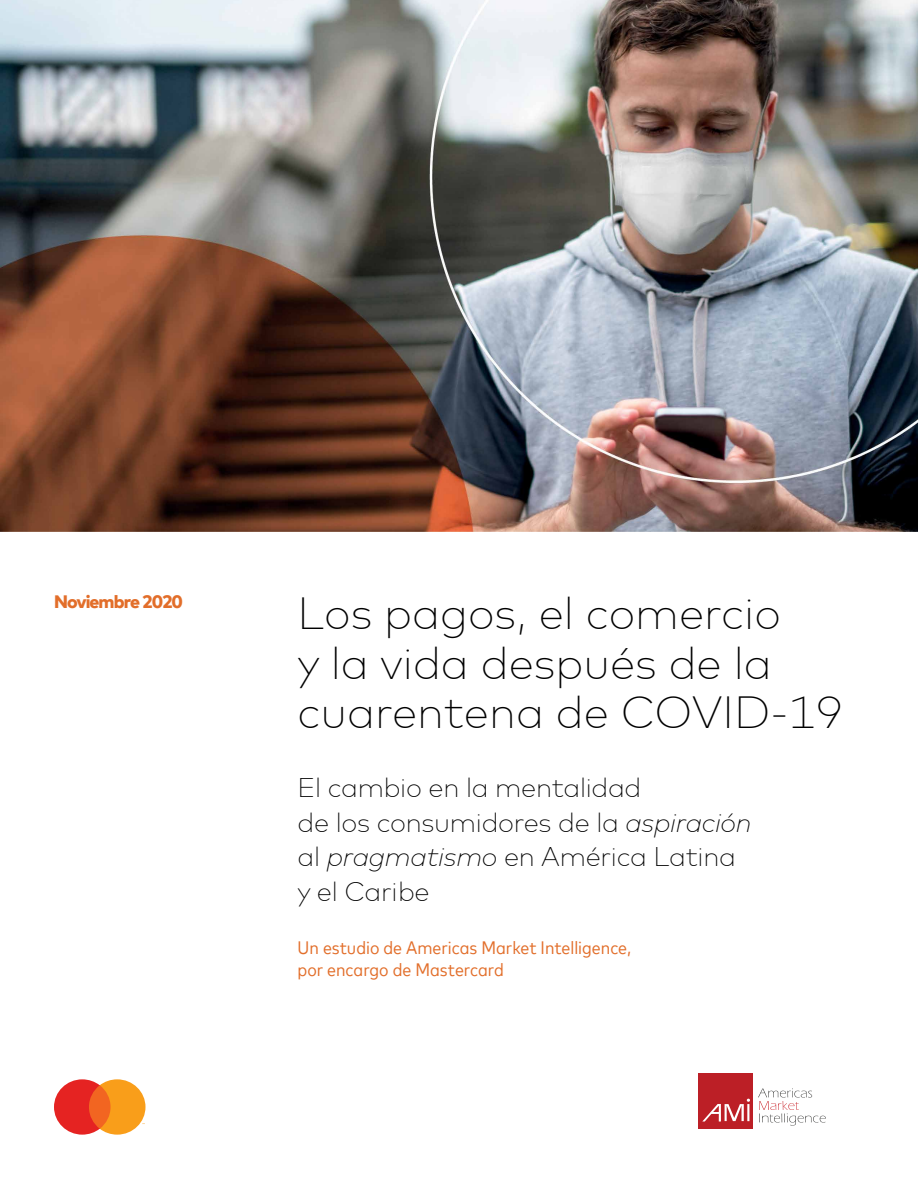
<style>
.page{position:relative;width:918px;height:1188px;background:#fff}
.page>*{position:absolute;margin:0;border:0;box-sizing:border-box;transform-origin:0 0}
.t1{font:200 45px/49.5px "Mark Offc For MC";color:#000}
.t2{font:200 27px/34.5px "Mark Offc For MC";letter-spacing:-.01em;color:#000}
.t3{font:18px/21.6px "Mark For MC Nrw";color:#e26e2a}
.t4{font:800 18px "Mark Offc For MC";letter-spacing:-.05em;color:#e26e2a}
.s1{font-style:italic}
</style>
<div class="page">
<img style="left:0;top:0;width:918px;height:531px">
<svg style="left:758px;top:1089px;width:68px;height:37px"></svg>
<div style="left:698px;top:1074px;width:55px;height:55px;background:#bc1f26"></div>
<svg style="left:702px;top:1099px;width:48px;height:23px"></svg>
<svg style="left:54px;top:1079px;width:91px;height:56px"></svg>
<p class="t4" style="left:54px;top:588px;width:130px">Noviembre 2020</p>
<h1 class="t1" style="left:298px;top:585px;width:547px">Los pagos, el comercio<br>y la vida después de la cuarentena de COVID-19</h1>
<p class="t2" style="left:298px;top:768px;width:456px">El cambio en la mentalidad<br>de los consumidores de la <span class="s1">aspiración </span>al <span class="s1">pragmatismo</span> en América Latina y el Caribe</p>
<p class="t3" style="left:298px;top:936px;width:335px">Un estudio de Americas Market Intelligence, por encargo de Mastercard</p>
</div>
